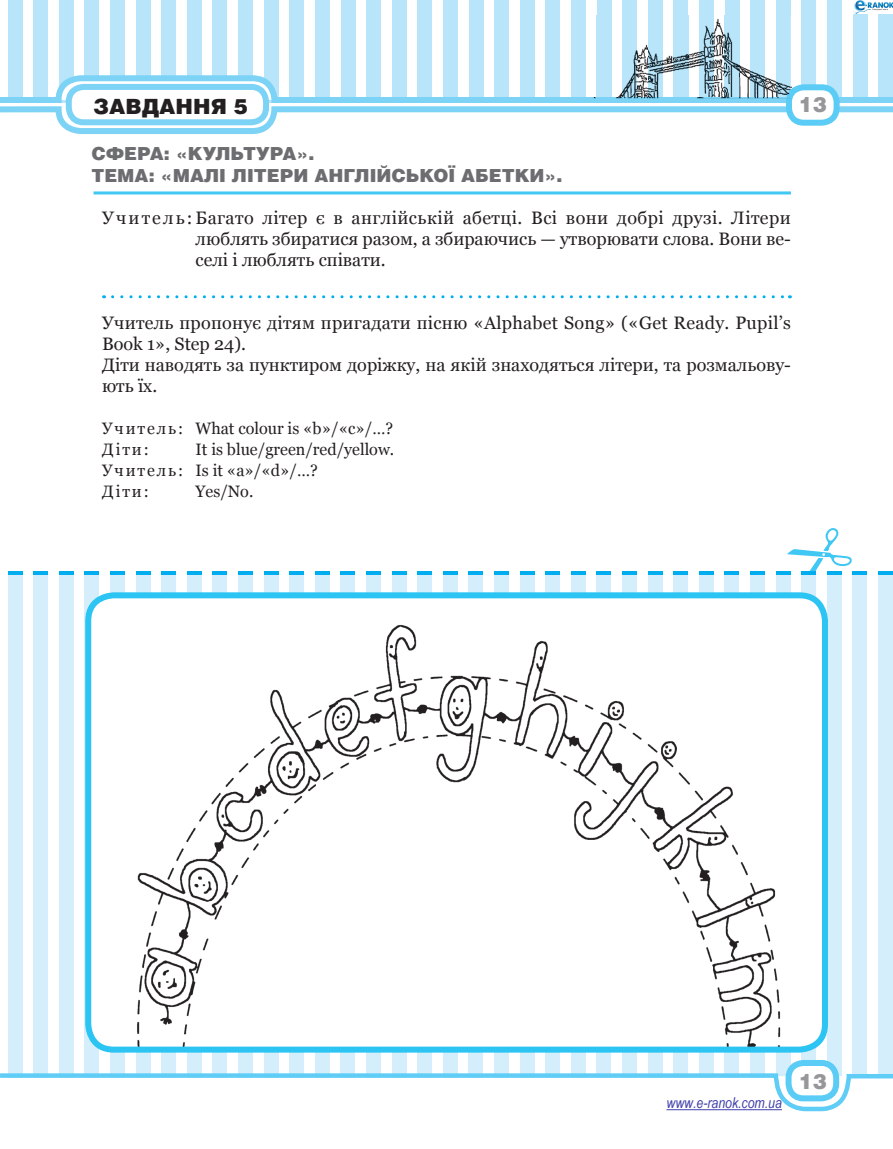
<style>
.page{position:relative;width:893px;height:1149px;background:#fff}
.page>*{position:absolute;margin:0;border:0;box-sizing:border-box;transform-origin:0 0}
.t1{font:900 21px "Helios";color:#231f20}
.t2{font:900 21px "Helios";color:#95979a}
.t3{font:18px/21px "Georgia";color:#231f20;text-align:justify}
.t4{font:900 18px/21.6px "Helios";color:#6c6d70}
.t5{font:16.5px/21px "Georgia";color:#231f20}
.t6{font:16.5px/21px "Georgia";letter-spacing:.06em;color:#231f20}
.t7{font:italic 15px "Arial Narrow";color:#4040ab}
</style>
<div class="page">
<svg style="left:787px;top:528px;width:65px;height:43px"></svg>
<div style="left:33px;top:0;width:15px;height:103px;background:#b9e5fa"></div>
<div style="left:8px;top:0;width:14px;height:103px;background:#b9e5fa"></div>
<div style="left:8px;top:570px;width:14px;height:507px;background:#d4effb"></div>
<div style="left:33px;top:570px;width:15px;height:507px;background:#d4effb"></div>
<div style="left:59px;top:570px;width:15px;height:507px;background:#d4effb"></div>
<div style="left:85px;top:570px;width:14px;height:507px;background:#d4effb"></div>
<div style="left:110px;top:570px;width:15px;height:507px;background:#d4effb"></div>
<div style="left:136px;top:570px;width:14px;height:507px;background:#d4effb"></div>
<div style="left:161px;top:570px;width:15px;height:507px;background:#d4effb"></div>
<div style="left:187px;top:570px;width:15px;height:507px;background:#d4effb"></div>
<div style="left:213px;top:570px;width:14px;height:507px;background:#d4effb"></div>
<div style="left:238px;top:570px;width:15px;height:507px;background:#d4effb"></div>
<div style="left:264px;top:570px;width:14px;height:507px;background:#d4effb"></div>
<div style="left:289px;top:570px;width:15px;height:507px;background:#d4effb"></div>
<div style="left:315px;top:570px;width:15px;height:507px;background:#d4effb"></div>
<div style="left:341px;top:570px;width:14px;height:507px;background:#d4effb"></div>
<div style="left:366px;top:570px;width:15px;height:507px;background:#d4effb"></div>
<div style="left:392px;top:570px;width:14px;height:507px;background:#d4effb"></div>
<div style="left:417px;top:570px;width:15px;height:507px;background:#d4effb"></div>
<div style="left:443px;top:570px;width:15px;height:507px;background:#d4effb"></div>
<div style="left:469px;top:570px;width:14px;height:507px;background:#d4effb"></div>
<div style="left:494px;top:570px;width:15px;height:507px;background:#d4effb"></div>
<div style="left:520px;top:570px;width:14px;height:507px;background:#d4effb"></div>
<div style="left:545px;top:570px;width:15px;height:507px;background:#d4effb"></div>
<div style="left:571px;top:570px;width:14px;height:507px;background:#d4effb"></div>
<div style="left:597px;top:570px;width:14px;height:507px;background:#d4effb"></div>
<div style="left:622px;top:570px;width:15px;height:507px;background:#d4effb"></div>
<div style="left:648px;top:570px;width:14px;height:507px;background:#d4effb"></div>
<div style="left:673px;top:570px;width:15px;height:507px;background:#d4effb"></div>
<div style="left:699px;top:570px;width:14px;height:507px;background:#d4effb"></div>
<div style="left:725px;top:570px;width:14px;height:507px;background:#d4effb"></div>
<div style="left:750px;top:570px;width:15px;height:507px;background:#d4effb"></div>
<div style="left:776px;top:570px;width:14px;height:507px;background:#d4effb"></div>
<div style="left:801px;top:570px;width:15px;height:507px;background:#d4effb"></div>
<div style="left:827px;top:570px;width:14px;height:507px;background:#d4effb"></div>
<div style="left:853px;top:570px;width:14px;height:507px;background:#d4effb"></div>
<div style="left:878px;top:570px;width:15px;height:507px;background:#d4effb"></div>
<div style="left:290px;top:0;width:14px;height:103px;background:#b9e5fa"></div>
<div style="left:264px;top:0;width:14px;height:103px;background:#b9e5fa"></div>
<div style="left:238px;top:0;width:15px;height:103px;background:#b9e5fa"></div>
<div style="left:213px;top:0;width:14px;height:103px;background:#b9e5fa"></div>
<div style="left:187px;top:0;width:15px;height:103px;background:#b9e5fa"></div>
<div style="left:162px;top:0;width:14px;height:103px;background:#b9e5fa"></div>
<div style="left:136px;top:0;width:14px;height:103px;background:#b9e5fa"></div>
<div style="left:110px;top:0;width:15px;height:103px;background:#b9e5fa"></div>
<div style="left:85px;top:0;width:14px;height:103px;background:#b9e5fa"></div>
<div style="left:59px;top:0;width:15px;height:103px;background:#b9e5fa"></div>
<div style="left:315px;top:0;width:15px;height:103px;background:#b9e5fa"></div>
<div style="left:341px;top:0;width:14px;height:103px;background:#b9e5fa"></div>
<div style="left:366px;top:0;width:15px;height:103px;background:#b9e5fa"></div>
<div style="left:392px;top:0;width:14px;height:103px;background:#b9e5fa"></div>
<div style="left:418px;top:0;width:14px;height:103px;background:#b9e5fa"></div>
<div style="left:443px;top:0;width:15px;height:103px;background:#b9e5fa"></div>
<div style="left:469px;top:0;width:14px;height:103px;background:#b9e5fa"></div>
<div style="left:494px;top:0;width:15px;height:103px;background:#b9e5fa"></div>
<div style="left:520px;top:0;width:14px;height:103px;background:#b9e5fa"></div>
<div style="left:546px;top:0;width:14px;height:103px;background:#b9e5fa"></div>
<div style="left:571px;top:0;width:15px;height:103px;background:#b9e5fa"></div>
<div style="left:597px;top:0;width:14px;height:103px;background:#b9e5fa"></div>
<div style="left:622px;top:0;width:15px;height:103px;background:#b9e5fa"></div>
<div style="left:648px;top:0;width:14px;height:103px;background:#b9e5fa"></div>
<div style="left:674px;top:0;width:14px;height:103px;background:#b9e5fa"></div>
<div style="left:699px;top:0;width:15px;height:103px;background:#b9e5fa"></div>
<div style="left:725px;top:0;width:14px;height:103px;background:#b9e5fa"></div>
<div style="left:750px;top:0;width:15px;height:103px;background:#b9e5fa"></div>
<div style="left:776px;top:0;width:14px;height:103px;background:#b9e5fa"></div>
<div style="left:802px;top:0;width:14px;height:103px;background:#b9e5fa"></div>
<div style="left:827px;top:0;width:15px;height:103px;background:#b9e5fa"></div>
<div style="left:853px;top:0;width:14px;height:103px;background:#b9e5fa"></div>
<div style="left:878px;top:0;width:15px;height:103px;background:#b9e5fa"></div>
<svg style="left:33px;top:570px;width:15px;height:4px"></svg>
<svg style="left:8px;top:570px;width:14px;height:4px"></svg>
<svg style="left:59px;top:570px;width:15px;height:4px"></svg>
<svg style="left:85px;top:570px;width:14px;height:4px"></svg>
<svg style="left:110px;top:570px;width:15px;height:4px"></svg>
<svg style="left:136px;top:570px;width:14px;height:4px"></svg>
<svg style="left:161px;top:570px;width:15px;height:4px"></svg>
<svg style="left:187px;top:570px;width:15px;height:4px"></svg>
<svg style="left:213px;top:570px;width:14px;height:4px"></svg>
<svg style="left:238px;top:570px;width:15px;height:4px"></svg>
<svg style="left:264px;top:570px;width:14px;height:4px"></svg>
<svg style="left:289px;top:570px;width:15px;height:4px"></svg>
<svg style="left:315px;top:570px;width:15px;height:4px"></svg>
<svg style="left:341px;top:570px;width:14px;height:4px"></svg>
<svg style="left:366px;top:570px;width:15px;height:4px"></svg>
<svg style="left:392px;top:570px;width:14px;height:4px"></svg>
<svg style="left:417px;top:570px;width:15px;height:4px"></svg>
<svg style="left:443px;top:570px;width:15px;height:4px"></svg>
<svg style="left:469px;top:570px;width:14px;height:4px"></svg>
<svg style="left:494px;top:570px;width:15px;height:4px"></svg>
<svg style="left:520px;top:570px;width:14px;height:4px"></svg>
<svg style="left:545px;top:570px;width:15px;height:4px"></svg>
<svg style="left:571px;top:570px;width:14px;height:4px"></svg>
<svg style="left:597px;top:570px;width:14px;height:4px"></svg>
<svg style="left:622px;top:570px;width:15px;height:4px"></svg>
<svg style="left:648px;top:570px;width:14px;height:4px"></svg>
<svg style="left:673px;top:570px;width:15px;height:4px"></svg>
<svg style="left:699px;top:570px;width:14px;height:4px"></svg>
<svg style="left:725px;top:570px;width:14px;height:4px"></svg>
<svg style="left:750px;top:570px;width:15px;height:4px"></svg>
<svg style="left:776px;top:570px;width:14px;height:4px"></svg>
<svg style="left:801px;top:570px;width:15px;height:4px"></svg>
<svg style="left:827px;top:570px;width:14px;height:4px"></svg>
<svg style="left:853px;top:570px;width:14px;height:4px"></svg>
<svg style="left:878px;top:570px;width:15px;height:4px"></svg>
<svg style="left:0;top:1070px;width:893px;height:42px"></svg>
<div style="left:788px;top:1062px;width:48px;height:35px;background:#fff;border-radius:15px"></div>
<div style="left:785px;top:1059px;width:54px;height:41px;border:6px solid #5accf5;border-radius:15px"></div>
<img style="left:596px;top:15px;width:195px;height:60px">
<img style="left:597px;top:15px;width:14px;height:60px">
<img style="left:622px;top:15px;width:15px;height:60px">
<img style="left:648px;top:15px;width:14px;height:60px">
<img style="left:674px;top:15px;width:14px;height:60px">
<img style="left:699px;top:15px;width:15px;height:60px">
<img style="left:725px;top:15px;width:14px;height:60px">
<img style="left:750px;top:15px;width:15px;height:60px">
<img style="left:776px;top:15px;width:14px;height:60px">
<svg style="left:0;top:75px;width:893px;height:59px"></svg>
<div style="left:88px;top:595px;width:737px;height:454px;background:#fff;border-radius:26px"></div>
<img style="left:137px;top:625px;width:644px;height:420px">
<div style="left:85px;top:592px;width:743px;height:460px;border:6px solid #2bc4f3;border-radius:26px"></div>
<hr style="left:94px;top:191px;width:697px;height:3px;background:#40c7f4">
<svg style="left:113px;top:295px;width:677px;height:3px"></svg>
<img style="left:853px;top:0;width:40px;height:14px">
<hr style="left:666px;top:1109px;width:116px;height:1px;background:#4040ab">
<p class="t1" style="left:94px;top:93px;width:156px">ЗАВДАННЯ 5</p>
<p class="t4" style="left:91px;top:142px;width:473px">СФЕРА: «КУЛЬТУРА».<br>ТЕМА: «МАЛІ ЛІТЕРИ АНГЛІЙСЬКОЇ АБЕТКИ».</p>
<p class="t3" style="left:196px;top:207px;width:597px;text-indent:-94px">Учитель: Багато літер є в англійській абетці. Всі вони добрі друзі. Літери люблять збиратися разом, а збираючись — утворювати слова. Вони ве&shy;селі і люблять співати.</p>
<p class="t2" style="left:799px;top:91px;width:30px">13</p>
<p class="t3" style="left:102px;top:312px;width:690px;text-align:left">Учитель пропонує дітям пригадати пісню «Alphabet Song» («Get Ready. Pu pil’s Book 1», Step 24).<br>Діти наводять за пунктиром доріжку, на якій знаходяться літери, та розмальову&shy;ють їх.</p>
<p class="t6" style="left:102px;top:417px;width:293px">Учитель: What colour is «b»/«c»/…?<br>Діти:</p>
<p class="t5" style="left:102px;top:438px;width:294px;text-indent:94px">It is blue/green/red/yellow.<br>Учитель: Is it «a»/«d»/…?<br>Діти:</p>
<p class="t5" style="left:196px;top:480px;width:59px">Yes/No.</p>
<p class="t7" style="left:666px;top:1092px;width:117px">www.e-ranok.com.ua</p>
<p class="t2" style="left:799px;top:1067px;width:30px">13</p>
</div>
